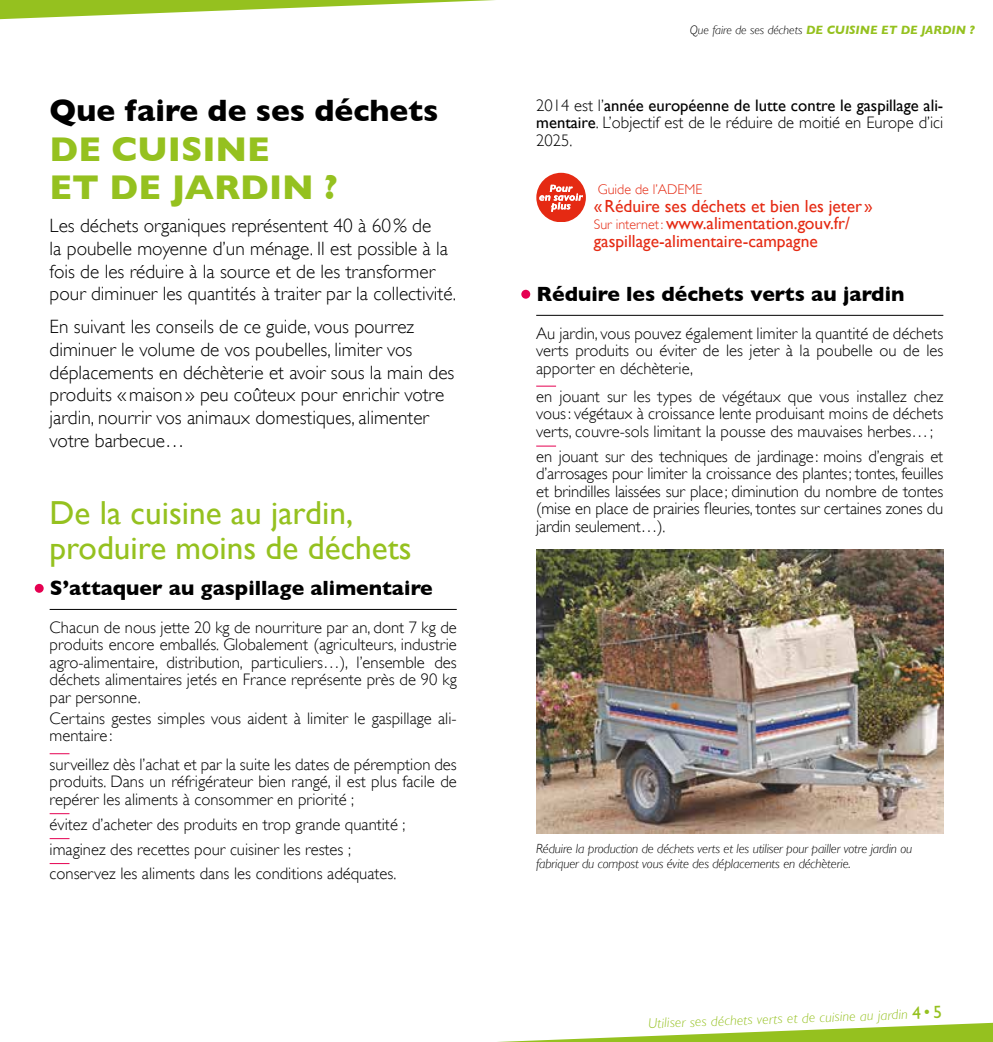
<style>
.page{position:relative;width:993px;height:1042px;background:#fff}
.page>*{position:absolute;margin:0;border:0;box-sizing:border-box;transform-origin:0 0}
.t1{font:700 35px/38.5px "Gill Sans";color:#95c11f}
.t2{font:33.25px/35px "Gill Sans";color:#95c11f}
.t3{font:700 31.5px "Gill Sans";color:#000}
.t4{font:700 21px "Gill Sans";color:#000}
.t5{font:300 19.25px/22.8px "Gill Sans";color:#000}
.t6{font:17.5px/17.5px "Gill Sans";color:#e52a13}
.t7{font:300 16.62px/17.5px "Gill Sans";color:#000;text-align:justify}
.t8{font:italic 300 14px "Gill Sans";color:#95c11f}
.t9{font:300 14px "Gill Sans";color:#e52a13}
.t10{font:italic 300 13.3px/15px "Gill Sans";letter-spacing:-.01em;color:#000}
.t11{font:italic 300 12.25px "Gill Sans";color:#000}
.s1{font-weight:700;color:#95c11f}
.s2{font-weight:400}
.s3{font-weight:300;font-size:14px}
.s4{font-weight:400;font-style:normal;font-size:17.5px}
.s5{font-style:normal;font-size:17.5px}
</style>
<div class="page">
<svg style="left:0;top:0;width:495px;height:20px"></svg>
<svg style="left:498px;top:1022px;width:494px;height:20px"></svg>
<hr style="left:536px;top:315px;width:407px;height:1px;background:#000">
<svg style="left:536px;top:386px;width:20px;height:1px"></svg>
<svg style="left:536px;top:446px;width:20px;height:1px"></svg>
<svg style="left:536px;top:173px;width:49px;height:49px"></svg>
<div style="left:521px;top:290px;width:9px;height:9px;background:#e50051;border-radius:50%"></div>
<img style="left:536px;top:549px;width:407px;height:285px">
<hr style="left:50px;top:609px;width:406px;height:1px;background:#000">
<svg style="left:50px;top:753px;width:19px;height:1px"></svg>
<svg style="left:50px;top:813px;width:19px;height:1px"></svg>
<svg style="left:50px;top:838px;width:19px;height:1px"></svg>
<svg style="left:50px;top:863px;width:19px;height:1px"></svg>
<div style="left:35px;top:584px;width:9px;height:9px;background:#e50051;border-radius:50%"></div>
<h3 class="t3" style="left:50px;top:92px;width:390px">Que faire de ses déchets</h3>
<h1 class="t1" style="left:50px;top:130px;width:289px">DE CUISINE<br>ET DE JARDIN ?</h1>
<p class="t5" style="left:50px;top:214px;width:408px">Les déchets organiques représentent 40 à 60% de<br>la poubelle moyenne d’un ménage. Il est possible à la fois de les réduire à la source et de les transformer pour diminuer les quantités à traiter par la collectivité.</p>
<p class="t5" style="left:50px;top:315px;width:406px">En suivant les conseils de ce guide, vous pourrez diminuer le volume de vos poubelles, limiter vos déplacements en déchèterie et avoir sous la main des produits «maison» peu coûteux pour enrichir votre jardin, nourrir vos animaux domestiques, alimenter votre barbecue…</p>
<h2 class="t2" style="left:50px;top:495px;width:363px">De la cuisine au jardin, produire moins de déchets</h2>
<p class="t4" style="left:50px;top:576px;width:384px">S’attaquer au gaspillage alimentaire</p>
<p class="t7" style="left:50px;top:618px;width:408px">Chacun de nous jette 20 kg de nourriture par an, dont 7 kg de produits encore emballés. Globalement (agriculteurs, industrie agro-alimentaire, distribution, particuliers…), l’ensemble des déchets alimentaires jetés en France représente près de 90 kg par personne.</p>
<p class="t7" style="left:50px;top:709px;width:408px">Certains gestes simples vous aident à limiter le gaspillage ali&shy;mentaire :</p>
<p class="t7" style="left:50px;top:755px;width:408px">surveillez dès l’achat et par la suite les dates de péremption des produits. Dans un réfrigérateur bien rangé, il est plus facile de repérer les aliments à consommer en priorité ;</p>
<p class="t7" style="left:50px;top:811px;width:357px;line-height:24.8px;text-align:left">évitez d’acheter des produits en trop grande quantité ; imaginez des recettes pour cuisiner les restes ; conservez les aliments dans les conditions adéquates.</p>
<p class="t11" style="left:689px;top:23px;width:286px">Que faire de ses déchets <span class="s1">DE CUISINE ET DE JARDIN ?</span></p>
<p class="t7" style="left:536px;top:96px;width:408px">2014 est l’<span class="s2">année européenne de lutte contre le gaspillage ali&shy;mentaire</span>. L’objectif est de le réduire de moitié en Europe d’ici 2025.</p>
<p class="t9" style="left:597px;top:181px;width:106px">Guide de l’ADEME</p>
<p class="t6" style="left:593px;top:197px;width:280px">«Réduire ses déchets et bien les jeter »<br><span class="s3">Sur internet:</span> www.alimentation.gouv.fr/ gaspillage-alimentaire-campagne</p>
<p class="t4" style="left:536px;top:282px;width:369px">Réduire les déchets verts au jardin</p>
<p class="t7" style="left:536px;top:324px;width:408px">Au jardin, vous pouvez également limiter la quantité de déchets verts produits ou éviter de les jeter à la poubelle ou de les apporter en déchèterie,</p>
<p class="t7" style="left:536px;top:388px;width:408px">en jouant sur les types de végétaux que vous installez chez vous: végétaux à croissance lente produisant moins de déchets verts, couvre-sols limitant la pousse des mauvaises herbes…;</p>
<p class="t7" style="left:536px;top:448px;width:408px">en jouant sur des techniques de jardinage: moins d’engrais et d’arrosages pour limiter la croissance des plantes; tontes, feuilles et brindilles laissées sur place; diminution du nombre de tontes (mise en place de prairies fleuries, tontes sur certaines zones du jardin seulement…).</p>
<p class="t10" style="left:536px;top:841px;width:377px">Réduire la production de déchets verts et les utiliser pour pailler votre jardin ou fabriquer du compost vous évite des déplacements en déchèterie.</p>
<p class="t8" style="left:647px;top:1015px;width:295px;rotate:-2deg">Utiliser ses déchets verts et de cuisine au jardin <span class="s4">4</span><span class="s5">•</span><span class="s4">5</span></p>
</div>
